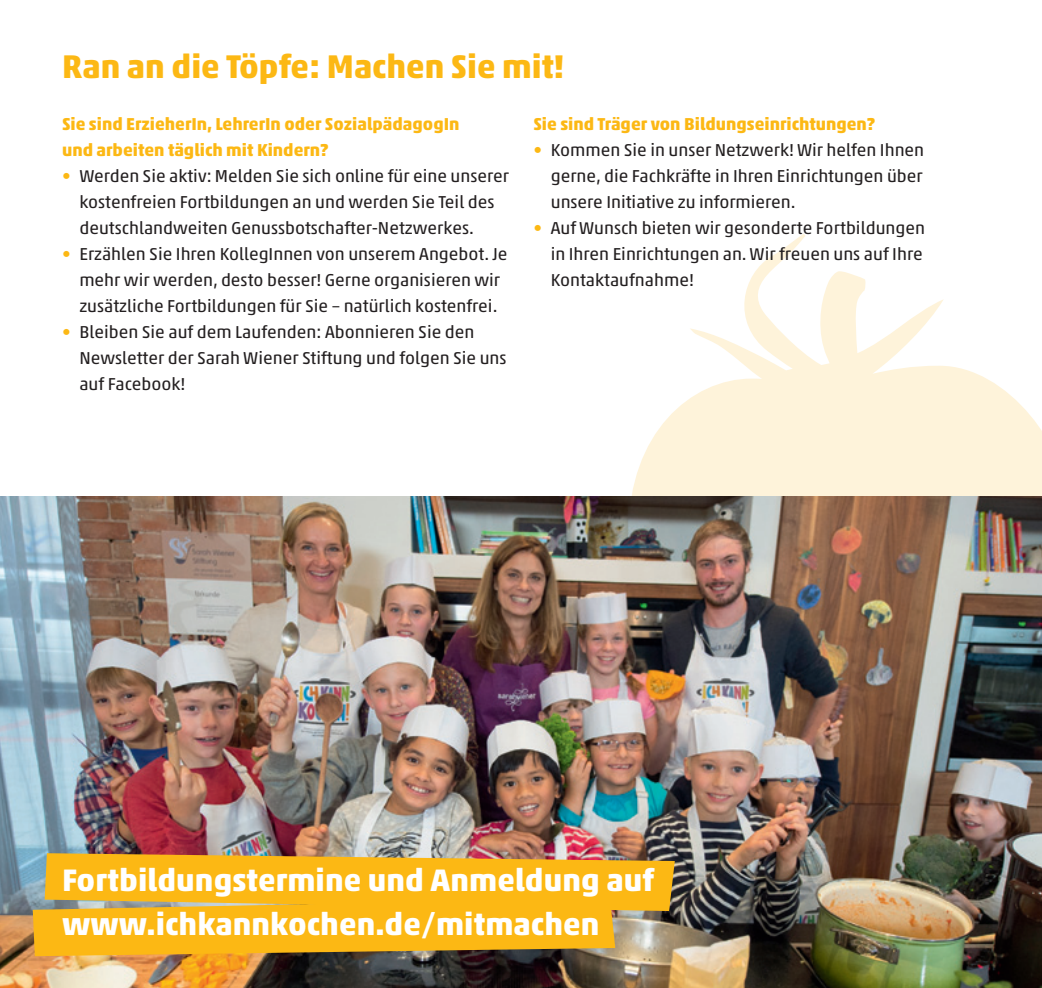
<style>
.page{position:relative;width:1042px;height:988px;background:#fff}
.page>*{position:absolute;margin:0;border:0;box-sizing:border-box;transform-origin:0 0}
.t1{font:700 33.25px "Akko Pro";color:#fcb814}
.t2{font:700 31.5px/43.8px "Akko Pro";letter-spacing:.005em;color:#fff}
.t3{font:17.5px/25.9px "Akko Pro";color:#231f20}
.t4{font:700 17.5px/25.9px "Akko Pro";color:#fcb814}
.s1{color:#fcb814}
</style>
<div class="page">
<svg style="left:632px;top:234px;width:410px;height:262px;fill:#fef3db"></svg>
<img style="left:0;top:496px;width:1042px;height:491px">
<svg style="left:33px;top:852px;width:642px;height:103px;background:#ecb024"></svg>
<h1 class="t1" style="left:62px;top:46px;width:504px">Ran an die Töpfe: Machen Sie mit!</h1>
<p class="t4" style="left:62px;top:111px;width:399px">Sie sind ErzieherIn, LehrerIn oder SozialpädagogIn und arbeiten täglich mit Kindern?</p>
<p class="t3" style="left:79px;top:163px;width:431px;text-indent:-17px"><span class="s1">•</span> Werden Sie aktiv: Melden Sie sich online für eine unserer kostenfreien Fortbildungen an und werden Sie Teil des deutschlandweiten Genussbotschafter-Netzwerkes.</p>
<p class="t3" style="left:62px;top:241px;width:447px;text-align:center"><span class="s1">•</span> Erzählen Sie Ihren KollegInnen von unserem Angebot. Je mehr wir werden, desto besser! Gerne organisieren wir zusätzliche Fortbildungen für Sie – natürlich kostenfrei.</p>
<p class="t3" style="left:79px;top:319px;width:429px;text-indent:-17px"><span class="s1">•</span> Bleiben Sie auf dem Laufenden: Abonnieren Sie den<br>Newsletter der Sarah Wiener Stiftung und folgen Sie uns auf Facebook!</p>
<p class="t4" style="left:533px;top:111px;width:343px">Sie sind Träger von Bildungseinrichtungen?</p>
<p class="t3" style="left:551px;top:137px;width:375px;text-align:justify;text-indent:-17px"><span class="s1">•</span> Kommen Sie in unser Netzwerk! Wir helfen Ihnen gerne, die Fachkräfte in Ihren Einrichtungen über unsere Initiative zu informieren.</p>
<p class="t3" style="left:551px;top:215px;width:376px;text-indent:-17px"><span class="s1">•</span> Auf Wunsch bieten wir gesonderte Fortbildungen in Ihren Einrichtungen an. Wir freuen uns auf Ihre<br>Kontaktaufnahme!</p>
<h2 class="t2" style="left:62px;top:857px;width:593px">Fortbildungstermine und Anmeldung auf www.ichkannkochen.de/mitmachen</h2>
</div>
